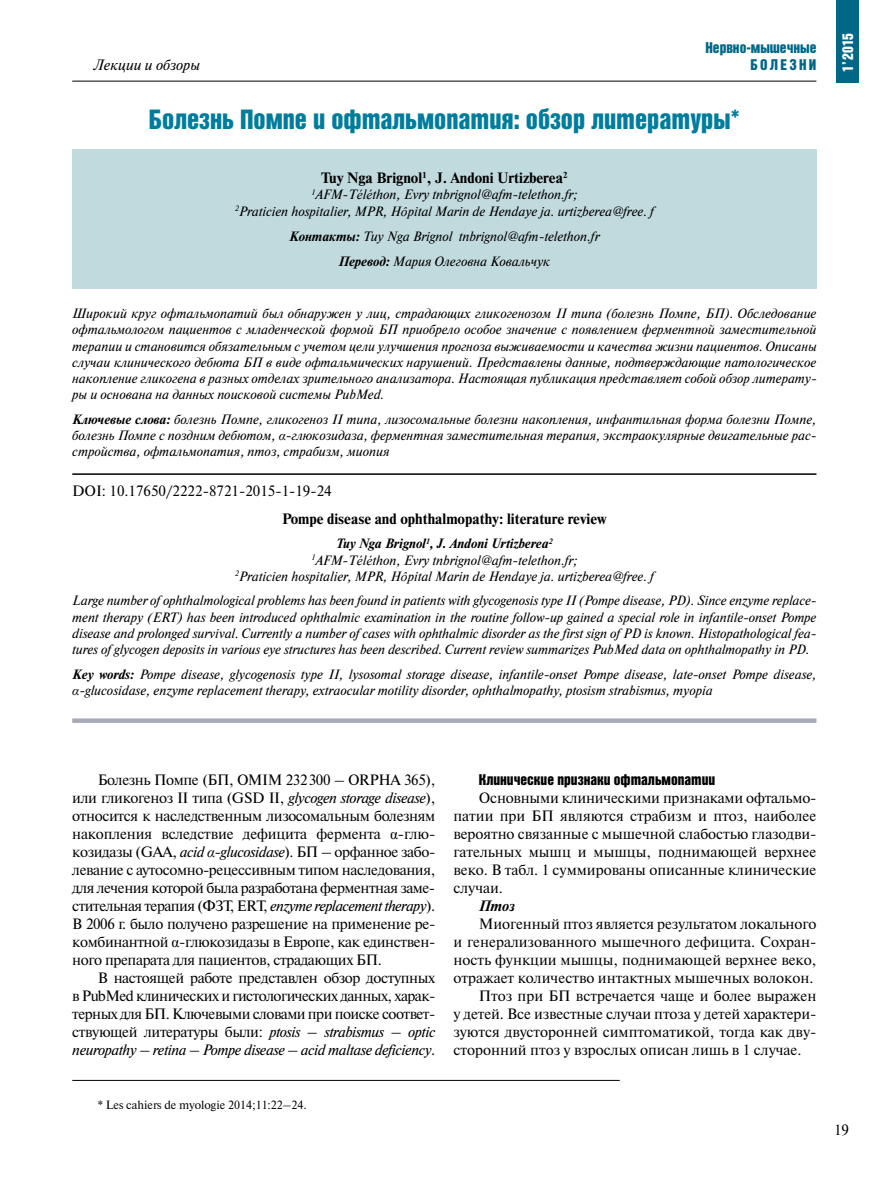
<style>
.page{position:relative;width:893px;height:1191px;background:#fff}
.page>*{position:absolute;margin:0;border:0;box-sizing:border-box;transform-origin:0 0}
.t1{font:27px "Bastion Kontrast Alt C";color:#007d9d}
.t2{font:15px/18px "Newton C";letter-spacing:-.01em;color:#000;text-align:justify}
.t3{font:700 15px "Newton C";color:#000}
.t4{font:15px "Bastion Kontrast Alt C";color:#000}
.t5{font:15px "Bastion Kontrast Alt C";color:#006786}
.t6{font:italic 15px "Newton C";color:#000}
.t7{font:15px "Bastion Kontrast Alt C";letter-spacing:.15em;color:#006786}
.t8{font:15px "Bastion Kontrast Alt C";color:#fff}
.t9{font:italic 700 15px "Newton C";color:#000}
.t10{font:italic 13.5px/16.2px "Newton C";color:#000;text-align:center}
.t11{font:12px "Newton C";color:#000}
.s1{font-family:"Times New Roman"}
.s2{font-weight:700}
.s3{font-style:italic}
.s4{font-family:"Times New Roman";font-style:italic}
</style>
<div class="page">
<div style="left:837px;top:0;width:22px;height:83px;background:#006786"></div>
<hr style="left:72px;top:81px;width:744px;height:1px;background:#000">
<div style="left:72px;top:149px;width:744px;height:139px;background:#c1dadd"></div>
<hr style="left:72px;top:1080px;width:548px;height:1px;background:#000">
<hr style="left:72px;top:473px;width:744px;height:2px;background:#000">
<div style="left:72px;top:718px;width:744px;height:5px;background:#a7aab7"></div>
<p class="t5" style="left:705px;top:40px;width:112px">Нервно-мышечные</p>
<p class="t6" style="left:94px;top:57px;width:108px">Лекции и обзоры</p>
<p class="t7" style="left:750px;top:57px;width:67px">БОЛЕЗНИ</p>
<h1 class="t1" style="left:149px;top:106px;width:593px">Болезнь Помпе и офтальмопатия: обзор литературы*</h1>
<p class="t3" style="left:321px;top:169px;width:248px">Tuy Nga Brignol<sup>1</sup>, J. Andoni Urtizberea<sup>2</sup></p>
<p class="t10" style="left:235px;top:187px;width:421px"><sup>1</sup>AFM-T<span class="s1">é</span>l<span class="s1">é</span>thon, Evry tnbrignol@afm-telethon.fr;<br><sup>2</sup>Praticien hospitalier, MPR, H<span class="s1">ô</span>pital Marin de Hendaye ja. urtizberea@free. f</p>
<p class="t10" style="left:289px;top:224px;width:312px;line-height:25px"><span class="s2">Контакты:</span> Tuy Nga Brignol tnbrignol@afm-telethon.fr<br><span class="s2">Перевод:</span> Мария Олеговна Ковальчук</p>
<p class="t10" style="left:72px;top:305px;width:746px;text-align:justify">Широкий круг офтальмопатий был обнаружен у лиц, страдающих гликогенозом II типа (болезнь Помпе, БП). Обследование офтальмологом пациентов с младенческой формой БП приобрело особое значение с появлением ферментной заместительной терапии и становится обязательным с учетом цели улучшения прогноза выживаемости и качества жизни пациентов. Описаны случаи клинического дебюта БП в виде офтальмических нарушений. Представлены данные, подтверждающие патологическое накопление гликогена в разных отделах зрительного анализатора. Настоящая публикация представляет собой обзор литерату&shy;ры и основана на данных поисковой системы PubMed.</p>
<p class="t10" style="left:72px;top:411px;width:746px;text-align:justify"><span class="s2">Ключевые слова:</span> болезнь Помпе, гликогеноз II типа, лизосомальные болезни накопления, инфантильная форма болезни Помпе, болезнь Помпе с поздним дебютом, <span class="s1">α</span>-глюкозидаза, ферментная заместительная терапия, экстраокулярные двигательные рас&shy;стройства, офтальмопатия, птоз, страбизм, миопия</p>
<p class="t2" style="left:72px;top:481px;width:261px">DOI: 10.17650/2222-8721-2015-1-19-24</p>
<p class="t3" style="left:282px;top:510px;width:326px">Pompe disease and ophthalmopathy: literature review</p>
<p class="t10" style="left:235px;top:536px;width:421px"><span class="s2">Tuy Nga Brignol</span><sup>1</sup><span class="s2">, J. Andoni Urtizberea</span><sup>2<br></sup><sup>1</sup>AFM-T<span class="s1">é</span>l<span class="s1">é</span>thon, Evry tnbrignol@afm-telethon.fr;<br><sup>2</sup>Praticien hospitalier, MPR, H<span class="s1">ô</span>pital Marin de Hendaye ja. urtizberea@free. f</p>
<p class="t10" style="left:72px;top:593px;width:746px;text-align:justify">Large number of ophthalmological problems has been found in patients with glycogenosis type II (Pompe disease, PD). Since enzyme replace&shy;ment therapy (ERT) has been introduced ophthalmic examination in the routine follow-up gained a special role in infantile-onset Pompe disease and prolonged survival. Currently a number of cases with ophthalmic disorder as the first sign of PD is known. Histopathological fea&shy;tures of glycogen deposits in various eye structures has been described. Current review summarizes PubMed data on ophthalmopathy in PD.</p>
<p class="t10" style="left:72px;top:666px;width:746px;text-align:left"><span class="s2">Key words:</span> Pompe disease, glycogenosis type II, lysosomal storage disease, infantile-onset Pompe disease, late-onset Pompe disease, <span class="s1">α</span>-glucosidase, enzyme replacement therapy, extraocular motility disorder, ophthalmopathy, ptosism strabismus, myopia</p>
<p class="t8" style="left:840px;top:72px;width:40px;rotate:-90deg">1’2015</p>
<p class="t2" style="left:72px;top:771px;width:365px;text-align:left;text-indent:26px">Болезнь Помпе (БП, OMIM 232300 – ORPHA 365), или гликогеноз II типа (GSD II, <span class="s3">glycogen storage disease</span>), относится к наследственным лизосомальным болезням накопления вследствие дефицита фермента <span class="s1">α</span>-глю&shy;козидазы (GAA, <span class="s3">acid</span> <span class="s4">α</span><span class="s3">-glucosidase</span>). БП – орфанное забо&shy;левание с аутосомно-рецессивным типом наследования, для лечения которой была разработана ферментная заме&shy;стительная терапия (ФЗТ, ERT, <span class="s3">enzyme replacement therapy</span>).<br>В 2006 г. было получено разрешение на применение ре&shy;комбинантной <span class="s1">α</span>-глюкозидазы в Европе, как единствен&shy;ного препарата для пациентов, страдающих БП.</p>
<p class="t2" style="left:72px;top:969px;width:365px;text-indent:26px">В настоящей работе представлен обзор доступных в PubMed клинических и гистологических данных, харак&shy;терных для БП. Ключевыми словами при поиске соответ&shy;ствующей литературы были: <span class="s3">ptosis – strabismus – optic neuropathy – retina – Pompe disease – acid maltase deficiency</span>.</p>
<p class="t11" style="left:98px;top:1098px;width:211px">* Les cahiers de myologie 2014;11:22–24.</p>
<p class="t4" style="left:479px;top:772px;width:238px">Клинические признаки офтальмопатии</p>
<p class="t2" style="left:453px;top:789px;width:365px;text-indent:26px">Основными клиническими признаками офтальмо&shy;патии при БП являются страбизм и птоз, наиболее вероятно связанные с мышечной слабостью глазодви&shy;гательных мышц и мышцы, поднимающей верхнее веко. В табл. 1 суммированы описанные клинические случаи.</p>
<p class="t9" style="left:479px;top:898px;width:37px">Птоз</p>
<p class="t2" style="left:479px;top:915px;width:339px">Миогенный птоз является результатом локального</p>
<p class="t2" style="left:453px;top:933px;width:365px">и генерализованного мышечного дефицита. Сохран-</p>
<p class="t2" style="left:453px;top:951px;width:365px">ность функции мышцы, поднимающей верхнее веко,</p>
<p class="t2" style="left:453px;top:969px;width:362px">отражает количество интактных мышечных волокон.</p>
<p class="t2" style="left:479px;top:987px;width:339px">Птоз при БП встречается чаще и более выражен</p>
<p class="t2" style="left:453px;top:1005px;width:365px">у детей. Все известные случаи птоза у детей характери-</p>
<p class="t2" style="left:453px;top:1023px;width:365px">зуются двусторонней симптоматикой, тогда как дву-</p>
<p class="t2" style="left:453px;top:1041px;width:350px">сторонний птоз у взрослых описан лишь в 1 случае.</p>
<p class="t2" style="left:834px;top:1120px;width:16px">19</p>
</div>
